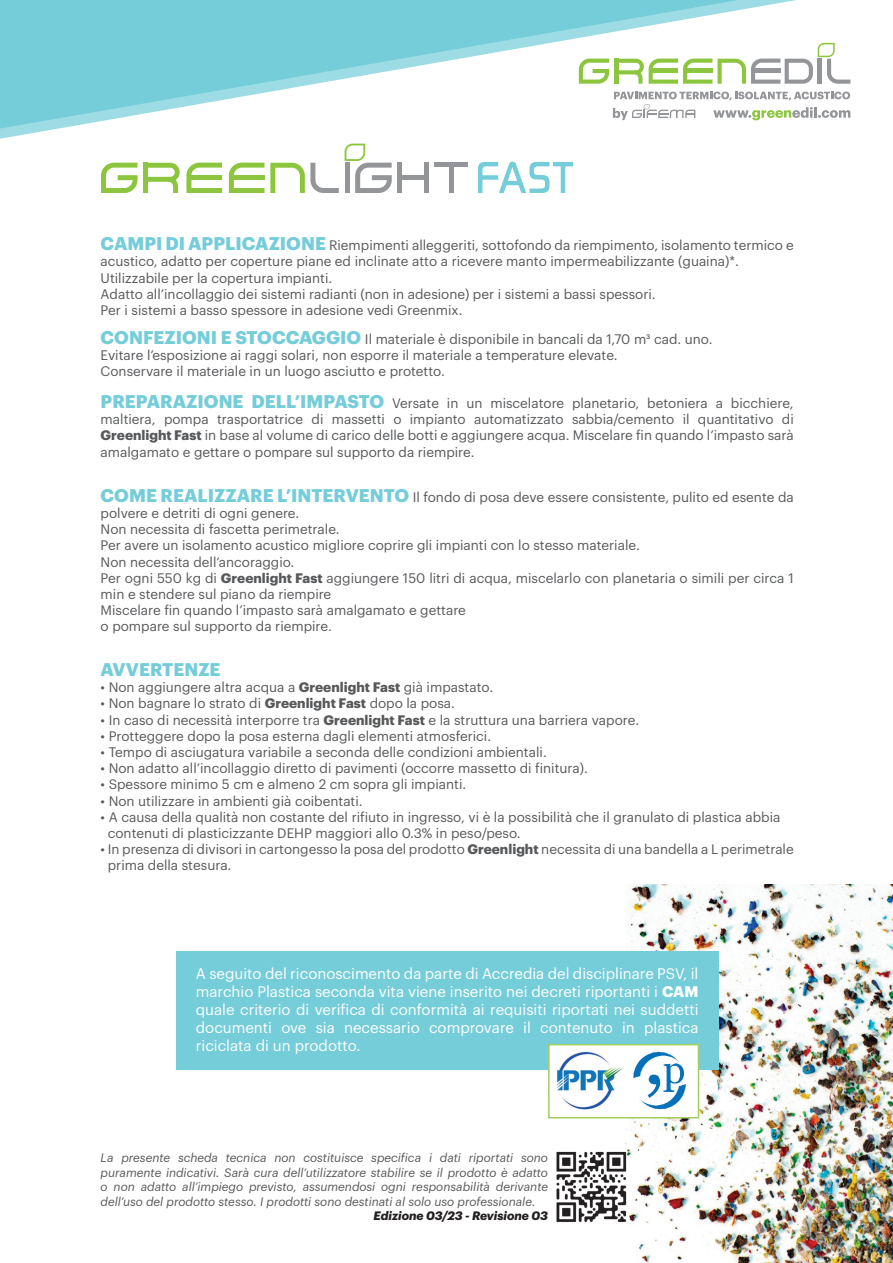
<style>
.page{position:relative;width:893px;height:1263px;background:#fff}
.page>*{position:absolute;margin:0;border:0;box-sizing:border-box;transform-origin:0 0}
.t1{font:700 18px "Graphik";color:#74cdd9}
.t2{font:15px/18px "Graphik";color:#fff;text-align:justify}
.t3{font:13.5px/16.2px "Graphik";color:#57585a}
.t4{font:italic 12px/14.4px "Graphik";color:#57585a;text-align:justify}
.t5{font:italic 700 12px "Graphik";color:#231f20}
.s1{font-weight:700;font-size:18px;color:#74cdd9}
.s2{font-weight:700}
</style>
<div class="page">
<img style="left:625px;top:884px;width:268px;height:379px">
<div style="left:176px;top:951px;width:542px;height:119px;background:#74cdd9"></div>
<svg style="left:827px;top:43px;width:23px;height:41px"></svg>
<svg style="left:827px;top:92px;width:23px;height:26px"></svg>
<svg style="left:186px;top:163px;width:36px;height:30px"></svg>
<div style="left:189px;top:175px;width:33px;height:5px;background:#8bc63e"></div>
<svg style="left:101px;top:163px;width:37px;height:30px"></svg>
<svg style="left:148px;top:163px;width:32px;height:30px"></svg>
<div style="left:143px;top:163px;width:5px;height:30px;background:#8bc63e"></div>
<div style="left:397px;top:162px;width:5px;height:31px;background:#939598"></div>
<div style="left:424px;top:162px;width:5px;height:31px;background:#939598"></div>
<div style="left:400px;top:175px;width:27px;height:5px;background:#939598"></div>
<svg style="left:345px;top:144px;width:47px;height:49px"></svg>
<div style="left:345px;top:162px;width:5px;height:31px;background:#939598"></div>
<div style="left:449px;top:162px;width:5px;height:31px;background:#939598"></div>
<div style="left:435px;top:162px;width:33px;height:5px;background:#939598"></div>
<svg style="left:229px;top:163px;width:110px;height:30px"></svg>
<svg style="left:0;top:0;width:827px;height:139px"></svg>
<svg style="left:0;top:0;width:738px;height:129px"></svg>
<img style="left:551px;top:1047px;width:145px;height:68px">
<div style="left:548px;top:1044px;width:151px;height:74px;border:2px solid #a2cf62"></div>
<svg style="left:478px;top:162px;width:95px;height:31px"></svg>
<img style="left:556px;top:1150px;width:71px;height:72px">
<p class="t3" style="left:101px;top:236px;width:695px"><span class="s1">CAMPI DI APPLICAZIONE</span> Riempimenti alleggeriti, sottofondo da riempimento, isolamento termico e acustico, adatto per coperture piane ed inclinate atto a ricevere manto impermeabilizzante (guaina)*.<br>Utilizzabile per la copertura impianti.<br>Adatto all’incollaggio dei sistemi radianti (non in adesione) per i sistemi a bassi spessori.<br>Per i sistemi a basso spessore in adesione vedi Greenmix.</p>
<p class="t3" style="left:101px;top:330px;width:613px"><span class="s1">CONFEZIONI E STOCCAGGIO</span> Il materiale è disponibile in bancali da 1,70 m3 cad. uno.<br>Evitare l’esposizione ai raggi solari, non esporre il materiale a temperature elevate.<br>Conservare il materiale in un luogo asciutto e protetto.</p>
<p class="t3" style="left:101px;top:394px;width:695px;text-align:justify"><span class="s1">PREPARAZIONE DELL’IMPASTO</span> Versate in un miscelatore planetario, betoniera a bicchiere, maltiera, pompa trasportatrice di massetti o impianto automatizzato sabbia/cemento il quantitativo di <span class="s2">Greenlight Fast</span> in base al volume di carico delle botti e aggiungere acqua. Miscelare fin quando l’impasto sarà amalgamato e gettare o pompare sul supporto da riempire.</p>
<p class="t3" style="left:101px;top:488px;width:695px"><span class="s1">COME REALIZZARE L’INTERVENTO</span> Il fondo di posa deve essere consistente, pulito ed esente da polvere e detriti di ogni genere.<br>Non necessita di fascetta perimetrale.<br>Per avere un isolamento acustico migliore coprire gli impianti con lo stesso materiale.<br>Non necessita dell’ancoraggio.<br>Per ogni 550 kg di <span class="s2">Greenlight Fast</span> aggiungere 150 litri di acqua, miscelarlo con planetaria o simili per circa 1 min e stendere sul piano da riempire<br>Miscelare fin quando l’impasto sarà amalgamato e gettare<br>o pompare sul supporto da riempire.</p>
<h1 class="t1" style="left:101px;top:656px;width:122px">AVVERTENZE</h1>
<p class="t3" style="left:101px;top:678px;width:394px">• Non aggiungere altra acqua a <span class="s2">Greenlight Fast</span> già impastato.</p>
<p class="t3" style="left:101px;top:694px;width:356px">• Non bagnare lo strato di <span class="s2">Greenlight Fast</span> dopo la posa.</p>
<p class="t3" style="left:101px;top:710px;width:540px">• In caso di necessità interporre tra <span class="s2">Greenlight Fast</span> e la struttura una barriera vapore.</p>
<p class="t3" style="left:101px;top:727px;width:392px">• Protteggere dopo la posa esterna dagli elementi atmosferici.</p>
<p class="t3" style="left:101px;top:743px;width:448px">• Tempo di asciugatura variabile a seconda delle condizioni ambientali.</p>
<p class="t3" style="left:101px;top:759px;width:489px">• Non adatto all’incollaggio diretto di pavimenti (occorre massetto di finitura).</p>
<p class="t3" style="left:101px;top:775px;width:367px">• Spessore minimo 5 cm e almeno 2 cm sopra gli impianti.</p>
<p class="t3" style="left:101px;top:791px;width:264px">• Non utilizzare in ambienti già coibentati.</p>
<p class="t3" style="left:108px;top:808px;width:674px;text-indent:-7px">• A causa della qualità non costante del rifiuto in ingresso, vi è la possibilità che il granulato di plastica abbia contenuti di plasticizzante DEHP maggiori allo 0.3% in peso/peso.</p>
<p class="t3" style="left:108px;top:840px;width:687px;text-indent:-7px">• In presenza di divisori in cartongesso la posa del prodotto <span class="s2">Greenlight</span> necessita di una bandella a L perimetrale prima della stesura.</p>
<p class="t2" style="left:196px;top:963px;width:504px">A seguito del riconoscimento da parte di Accredia del disciplinare PSV, il marchio Plastica seconda vita viene inserito nei decreti riportanti i <span class="s2">CAM </span>quale criterio di verifica di conformità ai requisiti riportati nei suddetti documenti ove sia necessario comprovare il contenuto in plastica riciclata di un prodotto.</p>
<p class="t4" style="left:101px;top:1150px;width:449px">La presente scheda tecnica non costituisce specifica i dati riportati sono puramente indicativi. Sarà cura dell’utilizzatore stabilire se il prodotto è adatto o non adatto all’impiego previsto, assumendosi ogni responsabilità derivante dell’uso del prodotto stesso. I prodotti sono destinati al solo uso professionale.</p>
<p class="t5" style="left:374px;top:1206px;width:176px">Edizione 03/23 - Revisione 03</p>
</div>
